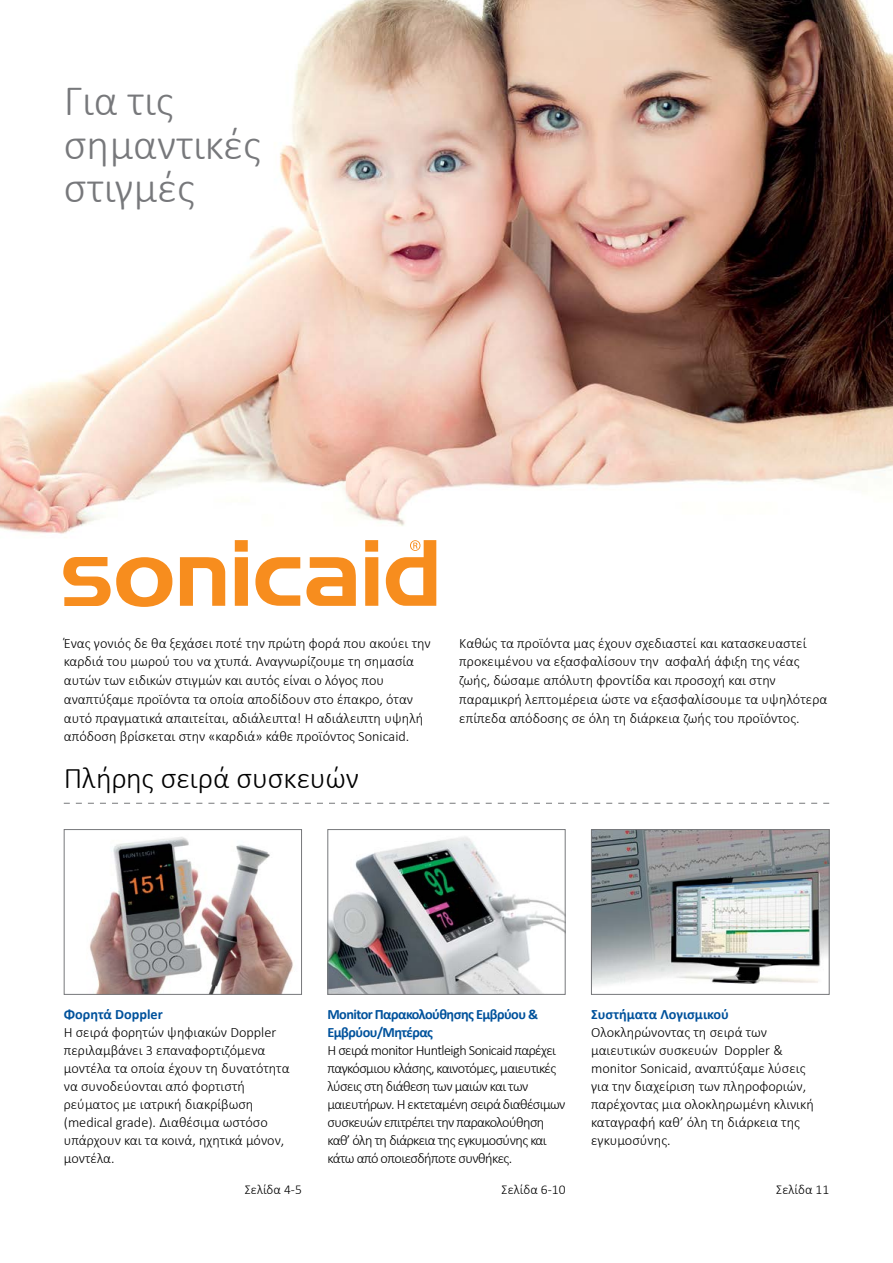
<style>
.page{position:relative;width:893px;height:1263px;background:#fff}
.page>*{position:absolute;margin:0;border:0;box-sizing:border-box;transform-origin:0 0}
.t1{font:300 43.5px/43.5px "Calibri";color:#77787b}
.t2{font:300 30px "Calibri";letter-spacing:-.005em;color:#000}
.t3{font:300 14.25px/18px "Calibri";color:#000}
.t4{font:300 14.25px/18px "Calibri";letter-spacing:-.04em;color:#000}
.t5{font:700 14.25px/18px "Calibri";letter-spacing:-.04em;color:#00529c}
.t6{font:700 14.25px "Calibri";color:#00529c}
.t7{font:300 13.5px "Calibri";color:#000}
</style>
<div class="page">
<img style="left:89px;top:837px;width:204px;height:156px">
<div style="left:64px;top:829px;width:238px;height:166px;border:1px solid #77787b"></div>
<img style="left:593px;top:831px;width:235px;height:155px">
<div style="left:591px;top:829px;width:239px;height:166px;border:1px solid #77787b"></div>
<img style="left:329px;top:837px;width:235px;height:156px">
<div style="left:327px;top:829px;width:239px;height:166px;border:1px solid #77787b"></div>
<svg style="left:64px;top:803px;width:765px;height:1px"></svg>
<img style="left:0;top:0;width:893px;height:555px">
<svg style="left:63px;top:557px;width:109px;height:50px"></svg>
<svg style="left:180px;top:557px;width:45px;height:49px"></svg>
<svg style="left:235px;top:540px;width:13px;height:66px"></svg>
<svg style="left:255px;top:557px;width:45px;height:49px"></svg>
<svg style="left:306px;top:557px;width:50px;height:49px"></svg>
<svg style="left:365px;top:540px;width:13px;height:66px"></svg>
<svg style="left:386px;top:540px;width:50px;height:66px"></svg>
<h1 class="t1" style="left:64px;top:77px;width:199px">Για τις σημαντικές στιγμές</h1>
<p class="t3" style="left:64px;top:633px;width:368px;line-height:18.8px">Ένας γονιός δε θα ξεχάσει ποτέ την πρώτη φορά που ακούει την καρδιά του μωρού του να χτυπά. Αναγνωρίζουμε τη σημασία αυτών των ειδικών στιγμών και αυτός είναι ο λόγος που αναπτύξαμε προϊόντα τα οποία αποδίδουν στο έπακρο, όταν αυτό πραγματικά απαιτείται, αδιάλειπτα! Η αδιάλειπτη υψηλή απόδοση βρίσκεται στην «καρδιά» κάθε προϊόντος Sonicaid.</p>
<p class="t3" style="left:459px;top:633px;width:370px;line-height:18.8px">Καθώς τα προϊόντα μας έχουν σχεδιαστεί και κατασκευαστεί προκειμένου να εξασφαλίσουν την ασφαλή άφιξη της νέας ζωής, δώσαμε απόλυτη φροντίδα και προσοχή και στην παραμικρή λεπτομέρεια ώστε να εξασφαλίσουμε τα υψηλότερα επίπεδα απόδοσης σε όλη τη διάρκεια ζωής του προϊόντος.</p>
<h2 class="t2" style="left:64px;top:759px;width:297px">Πλήρης σειρά συσκευών</h2>
<p class="t6" style="left:64px;top:1005px;width:101px">Φορητά Doppler</p>
<p class="t3" style="left:64px;top:1023px;width:227px">Η σειρά φορητών ψηφιακών Doppler περιλαμβάνει 3 επαναφορτιζόμενα μοντέλα τα οποία έχουν τη δυνατότητα να συνοδεύονται από φορτιστή ρεύματος με ιατρική διακρίβωση (medical grade). Διαθέσιμα ωστόσο υπάρχουν και τα κοινά, ηχητικά μόνον, μοντέλα.</p>
<p class="t5" style="left:327px;top:1005px;width:212px">Monitor Παρακολούθησης Εμβρύου &amp;<br>Εμβρύου/Μητέρας</p>
<p class="t4" style="left:327px;top:1041px;width:240px">Η σειρά monitor Huntleigh Sonicaid παρέχει παγκόσμιου κλάσης, καινοτόμες, μαιευτικές λύσεις στη διάθεση των μαιών και των μαιευτήρων. Η εκτεταμένη σειρά διαθέσιμων συσκευών επιτρέπει την παρακολούθηση καθ’ όλη τη διάρκεια της εγκυμοσύνης και κάτω από οποιεσδήποτε συνθήκες.</p>
<p class="t6" style="left:591px;top:1005px;width:139px">Συστήματα Λογισμικού</p>
<p class="t3" style="left:591px;top:1023px;width:224px">Ολοκληρώνοντας τη σειρά των μαιευτικών συσκευών Doppler &amp; monitor Sonicaid, αναπτύξαμε λύσεις για την διαχείριση των πληροφοριών, παρέχοντας μια ολοκληρωμένη κλινική καταγραφή καθ’ όλη τη διάρκεια της εγκυμοσύνης.</p>
<p class="t7" style="left:245px;top:1181px;width:59px">Σελίδα 4-5</p>
<p class="t7" style="left:502px;top:1181px;width:65px">Σελίδα 6-10</p>
<p class="t7" style="left:776px;top:1181px;width:54px">Σελίδα 11</p>
</div>
